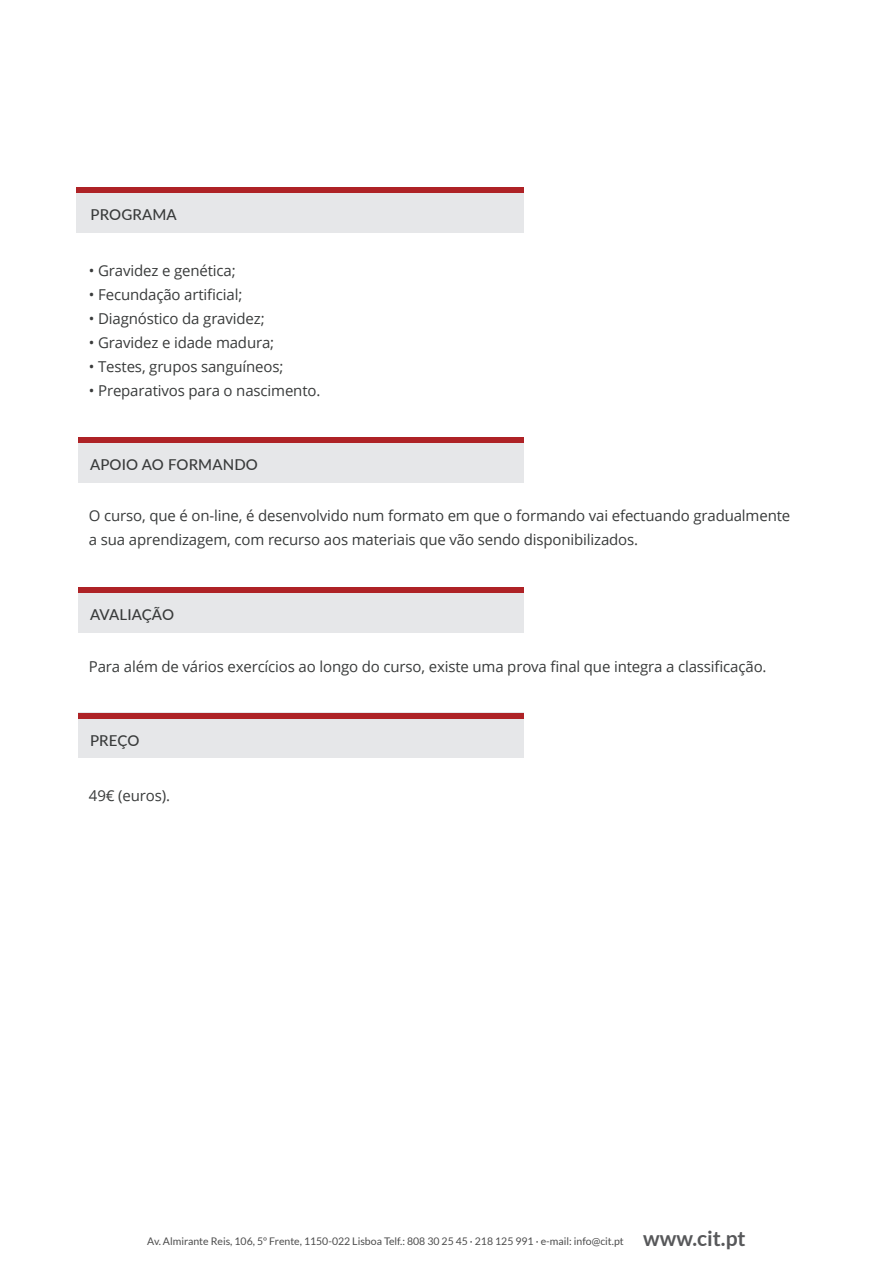
<style>
.page{position:relative;width:893px;height:1263px;background:#fff}
.page>*{position:absolute;margin:0;border:0;box-sizing:border-box;transform-origin:0 0}
.t1{font:15px/24px "Open Sans";letter-spacing:-.01em;color:#393b3b}
.t2{font:500 15px "Lato";letter-spacing:.01em;color:#393b3b}
.t3{font:10.5px "Lato";color:#4d4d4d}
.s1{font-weight:700;font-size:21px;color:#57585a}
</style>
<div class="page">
<div style="left:78px;top:438px;width:446px;height:45px;background:#e6e7e9"></div>
<div style="left:78px;top:438px;width:446px;height:5px;background:#ae2226"></div>
<div style="left:78px;top:587px;width:446px;height:45px;background:#e6e7e9"></div>
<div style="left:78px;top:587px;width:446px;height:6px;background:#ae2226"></div>
<div style="left:78px;top:713px;width:446px;height:45px;background:#e6e7e9"></div>
<div style="left:78px;top:713px;width:446px;height:5px;background:#ae2226"></div>
<div style="left:76px;top:187px;width:448px;height:45px;background:#e6e7e9"></div>
<div style="left:76px;top:187px;width:448px;height:6px;background:#ae2226"></div>
<p class="t2" style="left:91px;top:204px;width:88px">PROGRAMA</p>
<p class="t1" style="left:89px;top:258px;width:148px">• Gravidez e genética;</p>
<p class="t1" style="left:89px;top:282px;width:155px">• Fecundação artificial;</p>
<p class="t1" style="left:89px;top:306px;width:177px">• Diagnóstico da gravidez;</p>
<p class="t1" style="left:89px;top:330px;width:187px">• Gravidez e idade madura;</p>
<p class="t1" style="left:89px;top:354px;width:196px">• Testes, grupos sanguíneos;</p>
<p class="t1" style="left:89px;top:378px;width:233px">• Preparativos para o nascimento.</p>
<p class="t2" style="left:90px;top:454px;width:170px">APOIO AO FORMANDO</p>
<p class="t1" style="left:89px;top:503px;width:703px">O curso, que é on-line, é desenvolvido num formato em que o formando vai efectuando gradualmente a sua aprendizagem, com recurso aos materiais que vão sendo disponibilizados.</p>
<p class="t2" style="left:90px;top:604px;width:86px">AVALIAÇÃO</p>
<p class="t1" style="left:89px;top:654px;width:679px">Para além de vários exercícios ao longo do curso, existe uma prova final que integra a classificação.</p>
<p class="t2" style="left:90px;top:729px;width:51px">PREÇO</p>
<p class="t1" style="left:89px;top:783px;width:83px">49€ (euros).</p>
<p class="t3" style="left:147px;top:1235px;width:600px">Av. Almirante Reis, 106, 5º Frente, 1150-022 Lisboa Telf.: 808 30 25 45 · 218 125 991 · e-mail: info@cit.pt <span class="s1">www.cit.pt</span></p>
</div>
